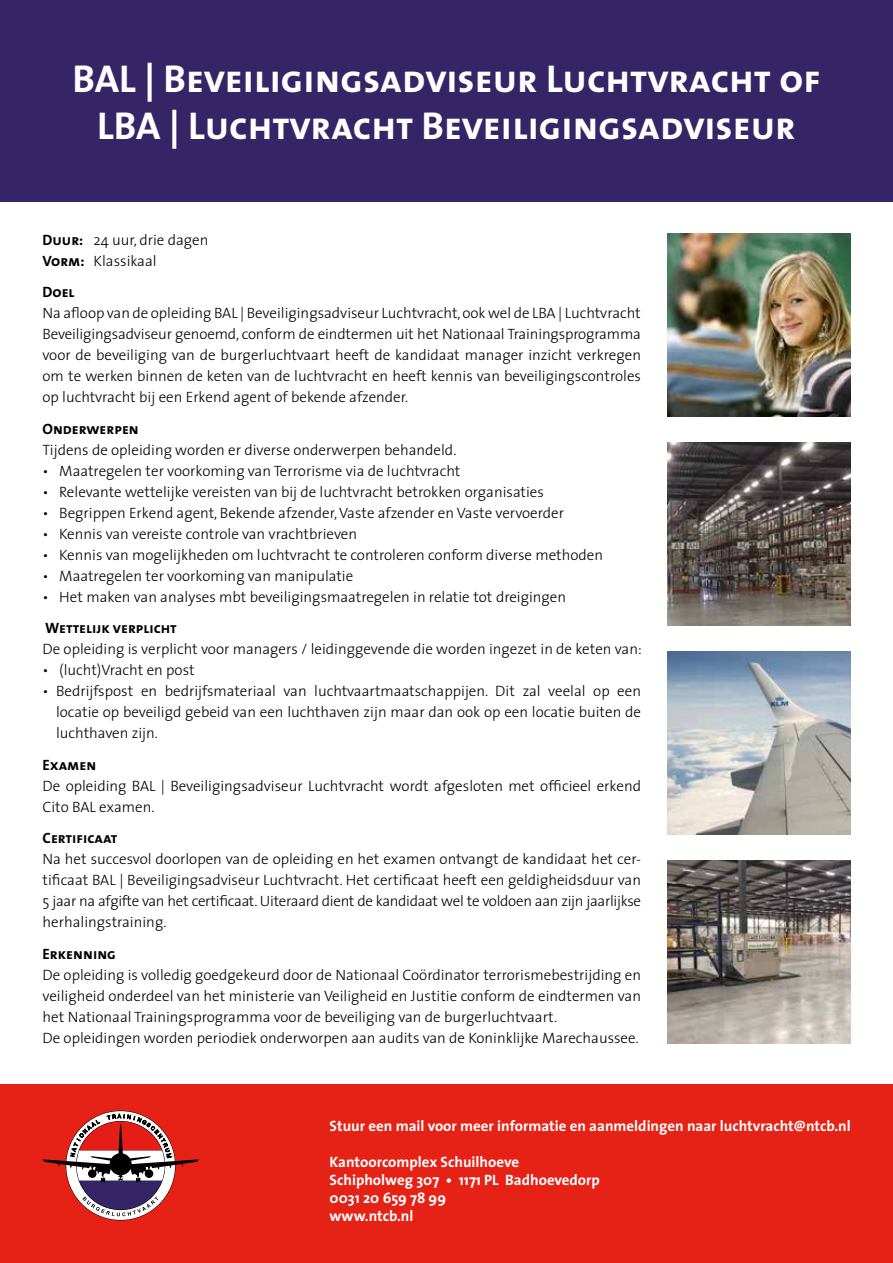
<style>
.page{position:relative;width:893px;height:1263px;background:#fff}
.page>*{position:absolute;margin:0;border:0;box-sizing:border-box;transform-origin:0 0}
.t1{font:39px/46.8px "The Sans Bold Caps";color:#fff;text-align:center}
.t2{font:300 15px/21px "The Sans";color:#000}
.t3{font:700 15px/18px "The Sans";color:#fff}
.t4{font:15px "The Sans Bold Caps";color:#000}
.s1{font-family:"The Sans Bold Caps";font-weight:400}
</style>
<div class="page">
<div style="left:0;top:0;width:893px;height:201px;background:#352567"></div>
<div style="left:0;top:1084px;width:893px;height:179px;background:#e52215"></div>
<svg style="left:42px;top:1111px;width:157px;height:109px"></svg>
<img style="left:668px;top:443px;width:182px;height:182px">
<img style="left:668px;top:651px;width:182px;height:183px">
<img style="left:668px;top:860px;width:182px;height:183px">
<img style="left:668px;top:234px;width:182px;height:183px">
<h1 class="t1" style="left:73px;top:54px;width:749px">BAL | Beveiligingsadviseur Luchtvracht of<br>LBA | Luchtvracht Beveiligingsadviseur</h1>
<p class="t2" style="left:43px;top:229px;width:167px"><span class="s1">Duur:</span> 24 uur, drie dagen<br><span class="s1">Vorm:</span> Klassikaal</p>
<p class="t4" style="left:43px;top:280px;width:34px">Doel</p>
<p class="t2" style="left:43px;top:302px;width:600px;text-align:justify">Na afloop van de opleiding BAL | Beveiligingsadviseur Luchtvracht, ook wel de LBA | Luchtvracht Beveiligingsadviseur genoemd, conform de eindtermen uit het Nationaal Trainingsprogramma voor de beveiliging van de burgerluchtvaart heeft de kandidaat manager inzicht verkregen om te werken binnen de keten van de luchtvracht en heeft kennis van beveiligingscontroles op luchtvracht bij een Erkend agent of bekende afzender.</p>
<p class="t4" style="left:43px;top:416px;width:98px">Onderwerpen</p>
<p class="t2" style="left:43px;top:439px;width:415px">Tijdens de opleiding worden er diverse onderwerpen behandeld.</p>
<p class="t2" style="left:43px;top:460px;width:419px">• Maatregelen ter voorkoming van Terrorisme via de luchtvracht</p>
<p class="t2" style="left:43px;top:481px;width:503px">• Relevante wettelijke vereisten van bij de luchtvracht betrokken organisaties</p>
<p class="t2" style="left:43px;top:502px;width:523px">• Begrippen Erkend agent, Bekende afzender, Vaste afzender en Vaste vervoerder</p>
<p class="t2" style="left:43px;top:523px;width:316px">• Kennis van vereiste controle van vrachtbrieven</p>
<p class="t2" style="left:43px;top:544px;width:562px">• Kennis van mogelijkheden om luchtvracht te controleren conform diverse methoden</p>
<p class="t2" style="left:43px;top:565px;width:312px">• Maatregelen ter voorkoming van manipulatie</p>
<p class="t2" style="left:43px;top:586px;width:525px">• Het maken van analyses mbt beveiligingsmaatregelen in relatie tot dreigingen</p>
<p class="t4" style="left:45px;top:616px;width:133px">Wettelijk verplicht</p>
<p class="t2" style="left:43px;top:638px;width:601px">De opleiding is verplicht voor managers / leidinggevende die worden ingezet in de keten van:</p>
<p class="t2" style="left:43px;top:659px;width:154px">• (lucht)Vracht en post</p>
<p class="t2" style="left:56px;top:680px;width:586px;text-align:justify;text-indent:-14px">• Bedrijfspost en bedrijfsmateriaal van luchtvaartmaatschappijen. Dit zal veelal op een locatie op beveiligd gebeid van een luchthaven zijn maar dan ook op een locatie buiten de luchthaven zijn.</p>
<p class="t4" style="left:43px;top:752px;width:55px">Examen</p>
<p class="t2" style="left:43px;top:775px;width:600px">De opleiding BAL | Beveiligingsadviseur Luchtvracht wordt afgesloten met officieel erkend<br>Cito BAL examen.</p>
<p class="t4" style="left:43px;top:826px;width:76px">Certificaat</p>
<p class="t2" style="left:43px;top:848px;width:600px;text-align:justify">Na het succesvol doorlopen van de opleiding en het examen ontvangt de kandidaat het cer&shy;tificaat BAL | Beveiligingsadviseur Luchtvracht. Het certificaat heeft een geldigheidsduur van 5 jaar na afgifte van het certificaat. Uiteraard dient de kandidaat wel te voldoen aan zijn jaarlijkse herhalingstraining.</p>
<p class="t4" style="left:43px;top:941px;width:75px">Erkenning</p>
<p class="t2" style="left:43px;top:964px;width:600px">De opleiding is volledig goedgekeurd door de Nationaal Coördinator terrorismebestrijding en veiligheid onderdeel van het ministerie van Veiligheid en Justitie conform de eindtermen van het Nationaal Trainingsprogramma voor de beveiliging van de burgerluchtvaart.<br>De opleidingen worden periodiek onderworpen aan audits van de Koninklijke Marechaussee.</p>
<p class="t3" style="left:330px;top:1116px;width:523px">Stuur een mail voor meer informatie en aanmeldingen naar luchtvracht@ntcb.nl</p>
<p class="t3" style="left:330px;top:1152px;width:272px">Kantoorcomplex Schuilhoeve<br>Schipholweg 307 • 1171 PL Badhoevedorp<br>0031 20 659 78 99<br>www.ntcb.nl</p>
</div>
